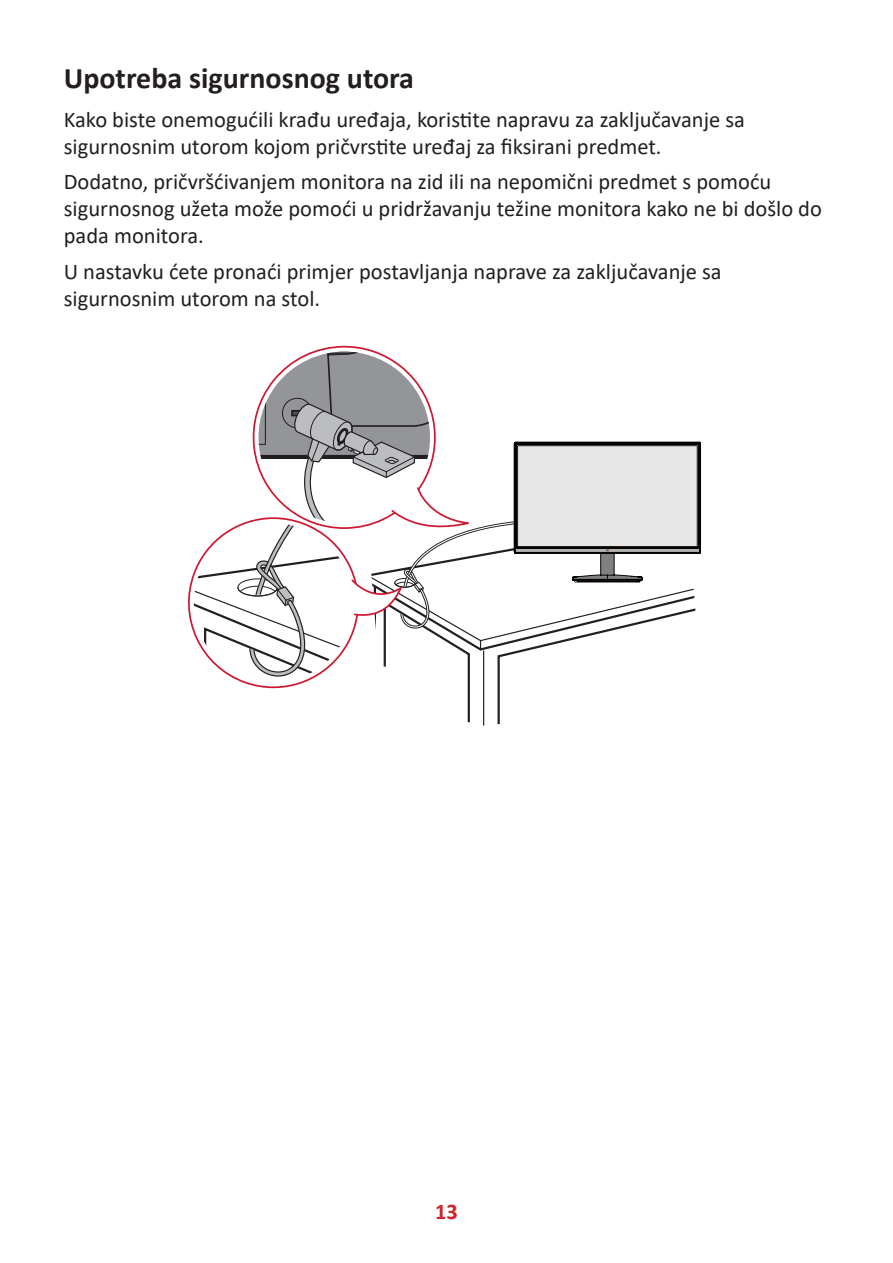
<style>
.page{position:relative;width:893px;height:1263px;background:#fff}
.page>*{position:absolute;margin:0;border:0;box-sizing:border-box;transform-origin:0 0}
.t1{font:700 30px "Calibri";color:#231f20}
.t2{font:22.5px/27px "Calibri";color:#231f20}
.t3{font:700 22.5px "Calibri";color:#d1232a}
</style>
<div class="page">
<svg style="left:467px;top:693px;width:33px;height:33px"></svg>
<svg style="left:188px;top:346px;width:513px;height:347px"></svg>
<h1 class="t1" style="left:64px;top:57px;width:352px">Upotreba sigurnosnog utora</h1>
<p class="t2" style="left:64px;top:105px;width:683px">Kako biste onemogućili krađu uređaja, koristite napravu za zaključavanje sa sigurnosnim utorom kojom pričvrstite uređaj za fiksirani predmet.</p>
<p class="t2" style="left:64px;top:168px;width:760px">Dodatno, pričvršćivanjem monitora na zid ili na nepomični predmet s pomoću sigurnosnog užeta može pomoći u pridržavanju težine monitora kako ne bi došlo do pada monitora.</p>
<p class="t2" style="left:64px;top:257px;width:659px">U nastavku ćete pronaći primjer postavljanja naprave za zaključavanje sa sigurnosnim utorom na stol.</p>
<p class="t3" style="left:435px;top:1196px;width:24px">13</p>
</div>
